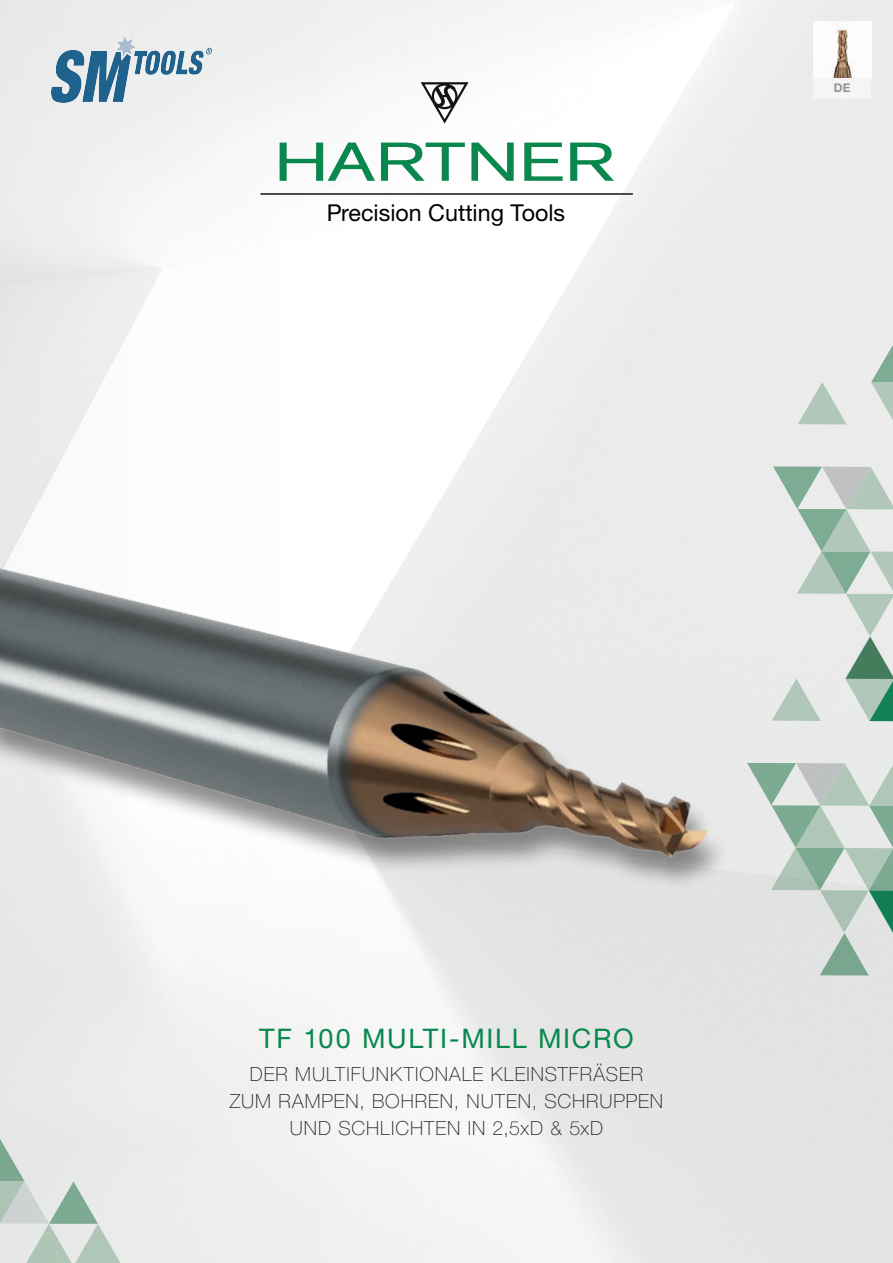
<style>
.page{position:relative;width:893px;height:1263px;background:#fff}
.page>*{position:absolute;margin:0;border:0;box-sizing:border-box;transform-origin:0 0}
.t1{font:27px "Helvetica Neue LTW1 G";letter-spacing:.06em;color:#07884e}
.t2{font:23.25px "Helvetica Neue LTW1 G";color:#000001}
.t3{font:100 19.5px/27px "Helvetica Neue LTW1 G";letter-spacing:.05em;color:#231f20;text-align:center}
.t4{font:700 12px "Helvetica Neue LTW1 G";color:#939598}
</style>
<div class="page">
<img style="left:0;top:0;width:893px;height:1263px">
<svg style="left:0;top:1139px;width:122px;height:124px;background:#d1dbd5"></svg>
<svg style="left:280px;top:143px;width:95px;height:38px"></svg>
<svg style="left:381px;top:143px;width:84px;height:38px"></svg>
<svg style="left:471px;top:143px;width:43px;height:38px"></svg>
<svg style="left:524px;top:143px;width:39px;height:38px"></svg>
<svg style="left:570px;top:143px;width:44px;height:38px"></svg>
<svg style="left:419px;top:82px;width:51px;height:42px"></svg>
<hr style="left:260px;top:193px;width:373px;height:2px;background:#111314">
<div style="left:813px;top:78px;width:58px;height:21px;background:#f4f5f4"></div>
<img style="left:813px;top:22px;width:58px;height:56px">
<svg style="left:871px;top:340px;width:22px;height:85px;background:#c6d5cc"></svg>
<svg style="left:798px;top:382px;width:49px;height:42px;background:#cdd9d2"></svg>
<svg style="left:772px;top:466px;width:121px;height:255px;background:#c8d6ce"></svg>
<svg style="left:747px;top:763px;width:146px;height:212px;background:#c4d2ca"></svg>
<div style="left:0;top:568px;width:730px;height:325px;background:#231f20;opacity:.5"></div>
<img style="left:0;top:521px;width:742px;height:358px">
<img style="left:52px;top:36px;width:159px;height:66px">
<p class="t2" style="left:327px;top:199px;width:240px">Precision Cutting Tools</p>
<p class="t4" style="left:834px;top:81px;width:18px">DE</p>
<h1 class="t1" style="left:259px;top:1022px;width:376px">TF 100 MULTI-MILL MICRO</h1>
<p class="t3" style="left:230px;top:1060px;width:435px">DER MULTIFUNKTIONALE KLEINSTFRÄSER<br>ZUM RAMPEN, BOHREN, NUTEN, SCHRUPPEN<br>UND SCHLICHTEN IN 2,5xD &amp; 5xD</p>
</div>
